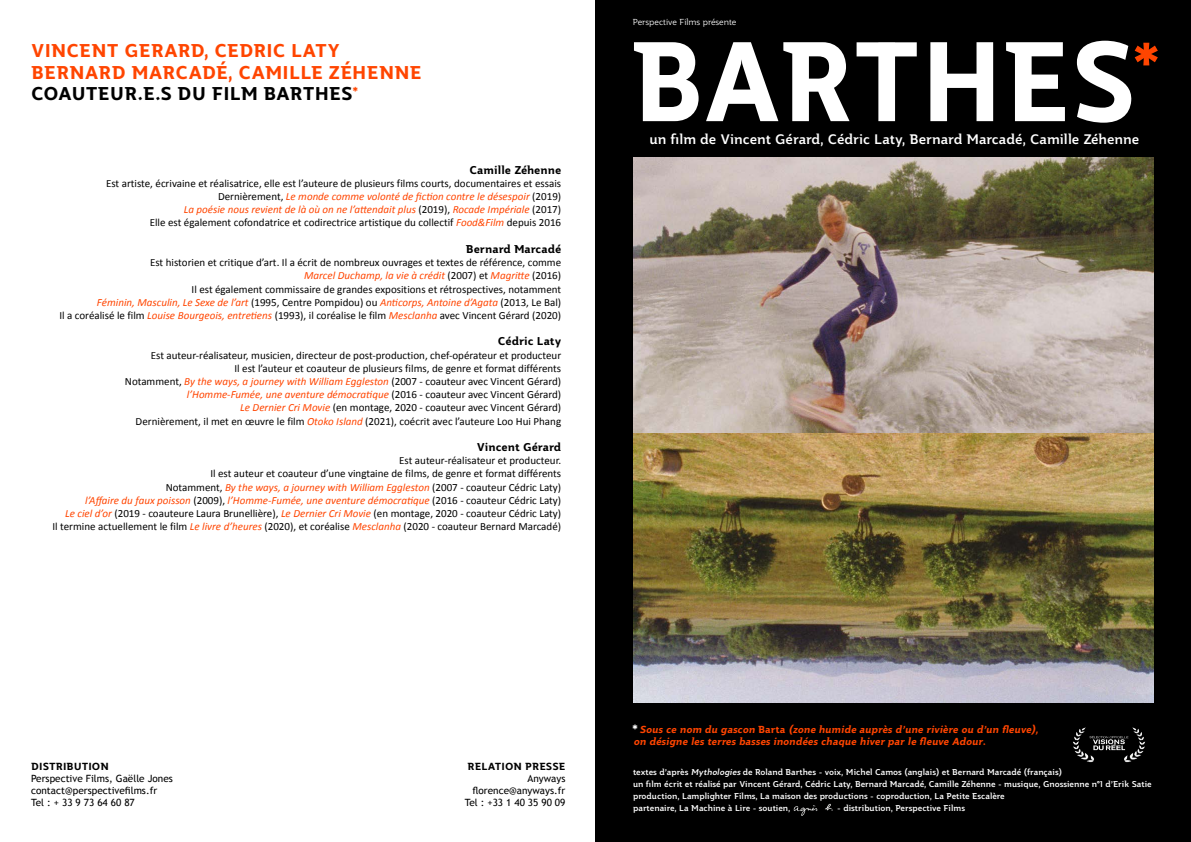
<style>
.page{position:relative;width:1191px;height:842px;background:#fff}
.page>*{position:absolute;margin:0;border:0;box-sizing:border-box;transform-origin:0 0}
.t1{font:700 109.6px "Jotia";letter-spacing:-.005em;color:#fff;scale:.94 1}
.t2{font:700 18.4px "Jotia";color:#fff}
.t3{font:700 18px/21.6px "Jotia";letter-spacing:.01em;color:#ff4500}
.t4{font:700 18px "Jotia";letter-spacing:.005em;color:#000}
.t5{font:500 13.4px "Jotia";color:#fff}
.t6{font:500 12.9px "Jotia";color:#fff}
.t7{font:11px/13.2px "Calibri";color:#000;text-align:right}
.t8{font:700 11px "Jotia";color:#000}
.t9{font:10px/12px "Trebuchet MS";color:#000}
.t10{font:700 10px "Jotia";color:#000}
.t11{font:italic 700 9.9px/11.9px "Jotia";color:#ff4500}
.t12{font:300 8.4px "Jotia";color:#fff}
.t13{font:500 8.2px/11.9px "Jotia";color:#fff}
.s1{color:#ff4500}
.s2{font-style:italic;color:#ff4500}
.s3{font-size:89.5px;color:#ff4500}
.s4{font-style:normal}
.s5{font-style:italic}
</style>
<div class="page">
<div style="left:595px;top:0;width:596px;height:842px;background:#000"></div>
<img style="left:634px;top:158px;width:519px;height:545px">
<img style="left:1071px;top:725px;width:75px;height:41px">
<img style="left:793px;top:802px;width:39px;height:16px">
<h3 class="t3" style="left:31px;top:40px;width:392px">VINCENT GERARD, CEDRIC LATY<br>BERNARD MARCADÉ, CAMILLE ZÉHENNE</h3>
<h3 class="t4" style="left:31px;top:82px;width:204px">COAUTEUR.E.S du film</h3>
<h3 class="t4" style="left:263px;top:82px;width:97px">BARTHES<span class="s1">*</span></h3>
<p class="t8" style="left:469px;top:162px;width:93px">Camille Zéhenne</p>
<p class="t7" style="left:106px;top:176px;width:457px">Est artiste, écrivaine et réalisatrice, elle est l’auteure de plusieurs films courts, documentaires et essais Dernièrement, <span class="s2">Le monde comme volonté de fiction contre le désespoir</span> (2019)<br><span class="s2">La poésie nous revient de là où on ne l’attendait plus</span> (2019), <span class="s2">Rocade Impériale</span> (2017)<br>Elle est également cofondatrice et codirectrice artistique du collectif <span class="s2">Food&amp;Film</span> depuis 2016</p>
<p class="t8" style="left:466px;top:241px;width:97px">Bernard Marcadé</p>
<p class="t7" style="left:59px;top:255px;width:503px">Est historien et critique d’art. Il a écrit de nombreux ouvrages et textes de référence, comme<br><span class="s2">Marcel Duchamp, la vie à crédit</span> (2007) et <span class="s2">Magritte</span> (2016)<br>Il est également commissaire de grandes expositions et rétrospectives, notamment<br><span class="s2">Féminin, Masculin, Le Sexe de l’art</span> (1995, Centre Pompidou) ou <span class="s2">Anticorps, Antoine d’Agata</span> (2013, Le Bal)<br>Il a coréalisé le film <span class="s2">Louise Bourgeois, entretiens</span> (1993), il coréalise le film <span class="s2">Mesclanha</span> avec Vincent Gérard (2020)</p>
<p class="t8" style="left:498px;top:334px;width:65px">Cédric Laty</p>
<p class="t7" style="left:125px;top:348px;width:438px">Est auteur-réalisateur, musicien, directeur de post-production, chef-opérateur et producteur<br>Il est l’auteur et coauteur de plusieurs films, de genre et format différents<br>Notamment, <span class="s2">By the ways, a journey with William Eggleston</span> (2007 - coauteur avec Vincent Gérard) <span class="s2">l’Homme-Fumée, une aventure démocratique</span> (2016 - coauteur avec Vincent Gérard)<br><span class="s2">Le Dernier Cri Movie</span> (en montage, 2020 - coauteur avec Vincent Gérard)<br>Dernièrement, il met en œuvre le film <span class="s2">Otoko Island</span> (2021), coécrit avec l’auteure Loo Hui Phang</p>
<p class="t8" style="left:477px;top:439px;width:86px">Vincent Gérard</p>
<p class="t7" style="left:52px;top:453px;width:510px">Est auteur-réalisateur et producteur.<br>Il est auteur et coauteur d’une vingtaine de films, de genre et format différents<br>Notamment, <span class="s2">By the ways, a journey with William Eggleston</span> (2007 - coauteur Cédric Laty)<br><span class="s2">l’Affaire du faux poisson</span> (2009), <span class="s2">l’Homme-Fumée, une aventure démocratique</span> (2016 - coauteur Cédric Laty)<br><span class="s2">Le ciel d’or</span> (2019 - coauteure Laura Brunellière), <span class="s2">Le Dernier Cri Movie</span> (en montage, 2020 - coauteur Cédric Laty)<br>Il termine actuellement le film <span class="s2">Le livre d’heures</span> (2020), et coréalise <span class="s2">Mesclanha</span> (2020 - coauteur Bernard Marcadé)</p>
<p class="t12" style="left:633px;top:17px;width:105px">Perspective Films présente</p>
<h1 class="t1" style="left:630px;top:7px;width:567px">BARTHES<span class="s3">*</span></h1>
<p class="t5" style="left:649px;top:130px;width:491px">un film de Vincent Gérard, Cédric Laty, Bernard Marcadé, Camille Zéhenne</p>
<p class="t6" style="left:658px;top:108px;width:473px">un film de Vincent Gérard, Cédric Laty, Bernard Marcadé, Camille Zéhenne</p>
<p class="t10" style="left:31px;top:759px;width:8px">distribution</p>
<p class="t9" style="left:31px;top:772px;width:143px">Perspective Films, Gaëlle Jones contact@perspectivefilms.fr<br>Tel : + 33 9 73 64 60 87</p>
<p class="t10" style="left:467px;top:759px;width:8px">relation</p>
<p class="t10" style="left:525px;top:759px;width:15px">presse</p>
<p class="t9" style="left:465px;top:772px;width:102px;text-align:right">Anyways florence@anyways.fr<br>Tel : +33 1 40 35 90 09</p>
<p class="t11" style="left:633px;top:724px;width:409px;text-indent:6px">Sous ce nom du gascon <span class="s4">B a r t a</span> (zone humide auprès d’une rivière ou d’un fleuve), on désigne les terres basses inondées chaque hiver par le fleuve Adour<span class="s4">.</span></p>
<h2 class="t2" style="left:632px;top:719px;width:8px">*</h2>
<p class="t13" style="left:633px;top:767px;width:520px">textes d’après <span class="s5">Mythologies</span> de Roland Barthes - voix, Michel Camos (anglais) et Bernard Marcadé (français)<br>un film écrit et réalisé par Vincent Gérard, Cédric Laty, Bernard Marcadé, Camille Zéhenne - musique, Gnossienne n°1 d’Erik Satie production, Lamplighter Films, La maison des productions - coproduction, La Petite Escalère<br>partenaire, La Machine à Lire - soutien,</p>
<p class="t13" style="left:837px;top:802px;width:129px">- distribution, Perspective Films</p>
</div>
